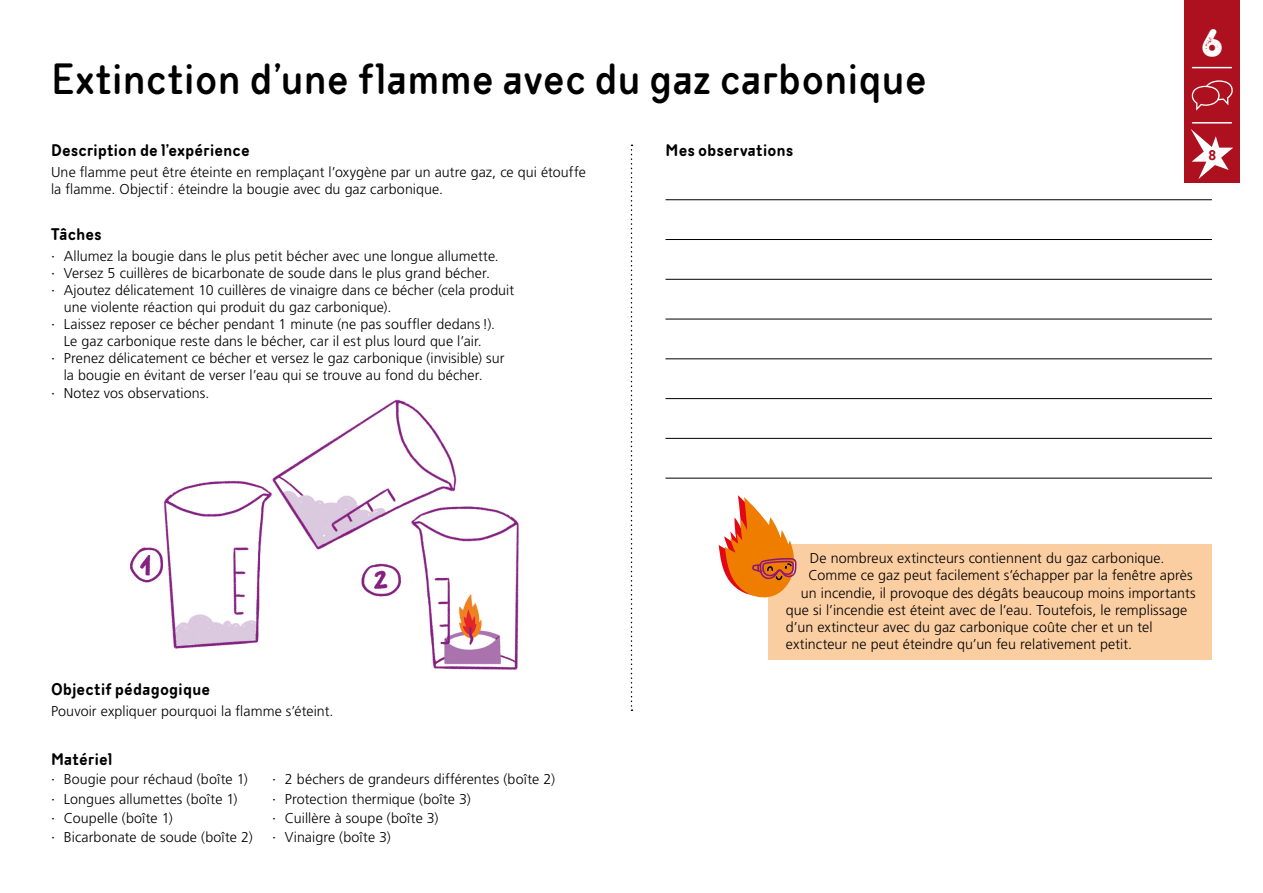
<style>
.page{position:relative;width:1263px;height:893px;background:#fff}
.page>*{position:absolute;margin:0;border:0;box-sizing:border-box;transform-origin:0 0}
.t1{font:500 45px "TT Milks";letter-spacing:.015em;color:#000}
.t2{font:39px "TT Milks Casual 700 One";color:#fff}
.t3{font:600 17.25px "TT Milks";letter-spacing:.02em;color:#000}
.t4{font:300 14.25px/17.1px "Frutiger LT Std";letter-spacing:.005em;color:#000}
.t5{font:600 14.25px "TT Milks";color:#ad101e}
.s1{font-weight:400}
</style>
<div class="page">
<img style="left:130px;top:399px;width:389px;height:271px">
<hr style="left:665px;top:199px;width:547px;height:1px;background:#000">
<hr style="left:665px;top:279px;width:547px;height:1px;background:#000">
<hr style="left:665px;top:239px;width:547px;height:1px;background:#000">
<hr style="left:665px;top:319px;width:547px;height:1px;background:#000">
<hr style="left:665px;top:358px;width:547px;height:1px;background:#000">
<hr style="left:665px;top:438px;width:547px;height:1px;background:#000">
<hr style="left:665px;top:398px;width:547px;height:1px;background:#000">
<hr style="left:665px;top:478px;width:547px;height:1px;background:#000">
<div style="left:1184px;top:0;width:55px;height:183px;background:#ad101e"></div>
<hr style="left:1192px;top:67px;width:39px;height:1px;background:#fff">
<hr style="left:1192px;top:122px;width:39px;height:2px;background:#fff">
<svg style="left:1190px;top:129px;width:43px;height:50px"></svg>
<svg style="left:1192px;top:80px;width:41px;height:31px"></svg>
<div style="left:769px;top:544px;width:443px;height:115px;background:#fbcea2"></div>
<svg style="left:719px;top:495px;width:78px;height:104px"></svg>
<svg style="left:631px;top:145px;width:1px;height:566px"></svg>
<h1 class="t1" style="left:51px;top:51px;width:877px">Extinction d’une flamme avec du gaz carbonique</h1>
<p class="t3" style="left:51px;top:140px;width:200px">Description de l’expérience</p>
<p class="t4" style="left:51px;top:164px;width:536px">Une flamme peut être éteinte en remplaçant l’oxygène par un autre gaz, ce qui étouffe la flamme. Objectif: éteindre la bougie avec du gaz carbonique.</p>
<p class="t3" style="left:51px;top:224px;width:52px">Tâches</p>
<p class="t4" style="left:51px;top:247px;width:449px"><span class="s1">·</span> Allumez la bougie dans le plus petit bécher avec une longue allumette.</p>
<p class="t4" style="left:51px;top:265px;width:440px"><span class="s1">·</span> Versez 5 cuillères de bicarbonate de soude dans le plus grand bécher.</p>
<p class="t4" style="left:51px;top:282px;width:465px"><span class="s1">·</span> Ajoutez délicatement 10 cuillères de vinaigre dans ce bécher (cela produit</p>
<p class="t4" style="left:64px;top:299px;width:329px">une violente réaction qui produit du gaz carbonique).</p>
<p class="t4" style="left:51px;top:316px;width:446px"><span class="s1">·</span> Laissez reposer ce bécher pendant 1 minute (ne pas souffler dedans!).</p>
<p class="t4" style="left:64px;top:333px;width:420px">Le gaz carbonique reste dans le bécher, car il est plus lourd que l’air.</p>
<p class="t4" style="left:51px;top:350px;width:455px"><span class="s1">·</span> Prenez délicatement ce bécher et versez le gaz carbonique (invisible) sur</p>
<p class="t4" style="left:64px;top:367px;width:420px">la bougie en évitant de verser l’eau qui se trouve au fond du bécher.</p>
<p class="t4" style="left:51px;top:384px;width:160px"><span class="s1">·</span> Notez vos observations.</p>
<p class="t3" style="left:665px;top:140px;width:129px">Mes observations</p>
<h2 class="t2" style="left:1201px;top:19px;width:23px">6</h2>
<p class="t5" style="left:1208px;top:146px;width:9px">8</p>
<p class="t3" style="left:51px;top:679px;width:161px">Objectif pédagogique</p>
<p class="t4" style="left:51px;top:702px;width:284px">Pouvoir expliquer pourquoi la flamme s’éteint.</p>
<p class="t3" style="left:51px;top:749px;width:63px">Matériel</p>
<p class="t4" style="left:51px;top:771px;width:198px"><span class="s1">·</span> Bougie pour réchaud (boîte 1)</p>
<p class="t4" style="left:272px;top:771px;width:284px"><span class="s1">·</span> 2 béchers de grandeurs différentes (boîte 2)</p>
<p class="t4" style="left:51px;top:790px;width:188px"><span class="s1">·</span> Longues allumettes (boîte 1)</p>
<p class="t4" style="left:272px;top:790px;width:200px"><span class="s1">·</span> Protection thermique (boîte 3)</p>
<p class="t4" style="left:51px;top:809px;width:123px"><span class="s1">·</span> Coupelle (boîte 1)</p>
<p class="t4" style="left:272px;top:809px;width:168px"><span class="s1">·</span> Cuillère à soupe (boîte 3)</p>
<p class="t4" style="left:51px;top:829px;width:203px"><span class="s1">·</span> Bicarbonate de soude (boîte 2)</p>
<p class="t4" style="left:272px;top:829px;width:120px"><span class="s1">·</span> Vinaigre (boîte 3)</p>
<p class="t4" style="left:810px;top:550px;width:356px">De nombreux extincteurs contiennent du gaz carbonique.</p>
<p class="t4" style="left:808px;top:567px;width:386px">Comme ce gaz peut facilement s’échapper par la fenêtre après</p>
<p class="t4" style="left:801px;top:584px;width:396px">un incendie, il provoque des dégâts beaucoup moins importants</p>
<p class="t4" style="left:786px;top:601px;width:403px">que si l’incendie est éteint avec de l’eau. Toutefois, le remplissage</p>
<p class="t4" style="left:786px;top:618px;width:368px">d’un extincteur avec du gaz carbonique coûte cher et un tel</p>
<p class="t4" style="left:786px;top:635px;width:348px">extincteur ne peut éteindre qu’un feu relativement petit.</p>
</div>
